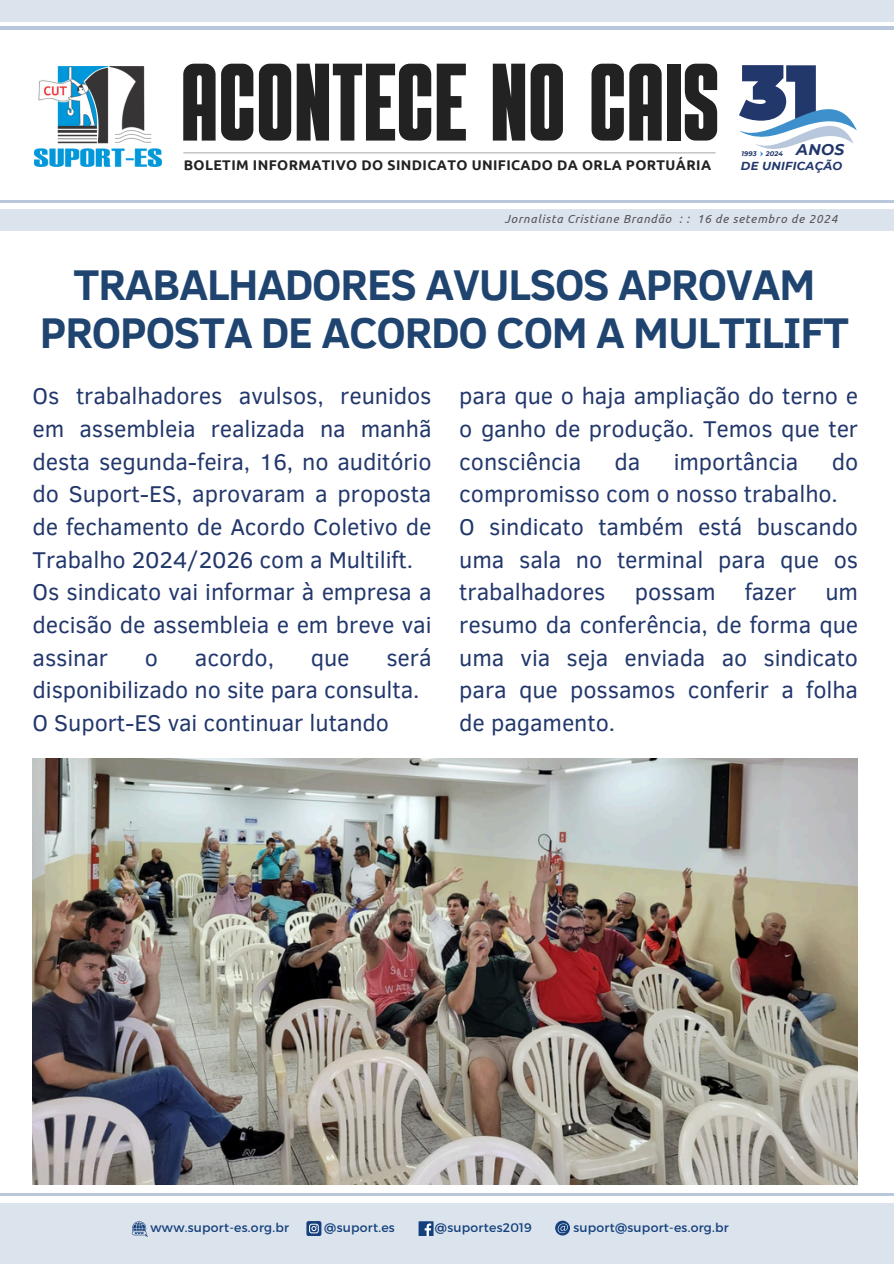
<style>
.page{position:relative;width:894px;height:1264px;background:#fff}
.page>*{position:absolute;margin:0;border:0;box-sizing:border-box;transform-origin:0 0}
.t1{font:109.8px "Alpha";letter-spacing:-.01em;color:#222}
.t2{font:700 44.1px/48.3px "Clear Sans";letter-spacing:-.025em;color:#1f4470;text-align:center}
.t3{font:23.4px/32.7px "Clear Sans";letter-spacing:-.005em;color:#22376b}
.t4{font:italic 700 15.45px "Montserrat";color:#22376b}
.t5{font:700 14.1px "Ubuntu";letter-spacing:.03em;color:#222}
.t6{font:12.45px "Montserrat";letter-spacing:.02em;color:#14407b}
.t7{font:italic 11.7px "Ubuntu";letter-spacing:.065em;color:#545454}
.t8{font:italic 700 11.55px "Montserrat";letter-spacing:.02em;color:#22376b}
.t9{font:italic 700 6.6px "Montserrat";letter-spacing:.02em;color:#22376b}
</style>
<div class="page">
<div style="left:0;top:209px;width:893px;height:22px;background:#dbe3ed"></div>
<hr style="left:0;top:200px;width:893px;height:3px;background:#b8c7db">
<div style="left:0;top:0;width:893px;height:22px;background:#dbe3ed"></div>
<hr style="left:0;top:27px;width:893px;height:2px;background:#b8c7db">
<hr style="left:183px;top:152px;width:532px;height:1px;background:#a6a6a6">
<img style="left:35px;top:67px;width:127px;height:100px">
<svg style="left:739px;top:65px;width:118px;height:92px"></svg>
<div style="left:0;top:1203px;width:893px;height:60px;background:#dbe3ed"></div>
<hr style="left:0;top:1193px;width:893px;height:2px;background:#b8c7db">
<div style="left:418px;top:1221px;width:15px;height:14px;background:#14407b"></div>
<svg style="left:424px;top:1223px;width:7px;height:12px"></svg>
<svg style="left:555px;top:1220px;width:14px;height:15px"></svg>
<svg style="left:306px;top:1221px;width:15px;height:14px"></svg>
<svg style="left:132px;top:1221px;width:16px;height:15px"></svg>
<img style="left:33px;top:758px;width:824px;height:426px">
<h1 class="t1" style="left:180px;top:53px;width:540px">ACONTECE NO CAIS</h1>
<p class="t5" style="left:184px;top:157px;width:528px">BOLETIM INFORMATIVO DO SINDICATO UNIFICADO DA ORLA PORTUÁRIA</p>
<p class="t9" style="left:741px;top:150px;width:17px">1993</p>
<p class="t9" style="left:765px;top:150px;width:19px">2024</p>
<p class="t4" style="left:796px;top:140px;width:50px">ANOS</p>
<p class="t8" style="left:740px;top:159px;width:103px">DE UNIFICAÇÃO</p>
<p class="t7" style="left:504px;top:212px;width:334px">Jornalista Cristiane Brandão : : 16 de setembro de 2024</p>
<p class="t2" style="left:40px;top:258px;width:810px">TRABALHADORES AVULSOS APROVAM<br>PROPOSTA DE ACORDO COM A MULTILIFT</p>
<p class="t3" style="left:459px;top:378px;width:400px;text-align:justify">para que o haja ampliação do terno e o ganho de produção. Temos que ter consciência</p>
<h3 class="t3" style="left:33px;top:378px;width:400px">Os trabalhadores avulsos, reunidos em assembleia realizada na manhã desta segunda-feira, 16, no auditório do Suport-ES, aprovaram a proposta de fechamento de Acordo Coletivo de<br>Trabalho 2024/2026 com a Multilift.<br>Os sindicato vai informar à empresa a decisão de assembleia e em breve vai assinar</h3>
<p class="t3" style="left:614px;top:444px;width:27px">da</p>
<p class="t3" style="left:673px;top:444px;width:126px">importância</p>
<p class="t3" style="left:459px;top:444px;width:400px;text-indent:372px">do compromisso com o nosso trabalho.<br>O sindicato também está buscando uma sala no terminal para que os trabalhadores possam fazer um resumo da conferência, de forma que uma via seja enviada ao sindicato para que possamos conferir a folha de pagamento.</p>
<h3 class="t3" style="left:33px;top:639px;width:400px;text-indent:353px">será disponibilizado no site para consulta.<br>O Suport-ES vai continuar lutando</h3>
<h3 class="t3" style="left:145px;top:639px;width:15px">o</h3>
<h3 class="t3" style="left:195px;top:639px;width:81px">acordo,</h3>
<h3 class="t3" style="left:311px;top:639px;width:40px">que</h3>
<p class="t6" style="left:150px;top:1219px;width:140px">www.suport-es.org.br</p>
<p class="t6" style="left:324px;top:1219px;width:72px">@suport.es</p>
<p class="t6" style="left:435px;top:1219px;width:98px">@suportes2019</p>
<h2 class="t6" style="left:573px;top:1219px;width:157px">suport@suport-es.org.br</h2>
</div>
